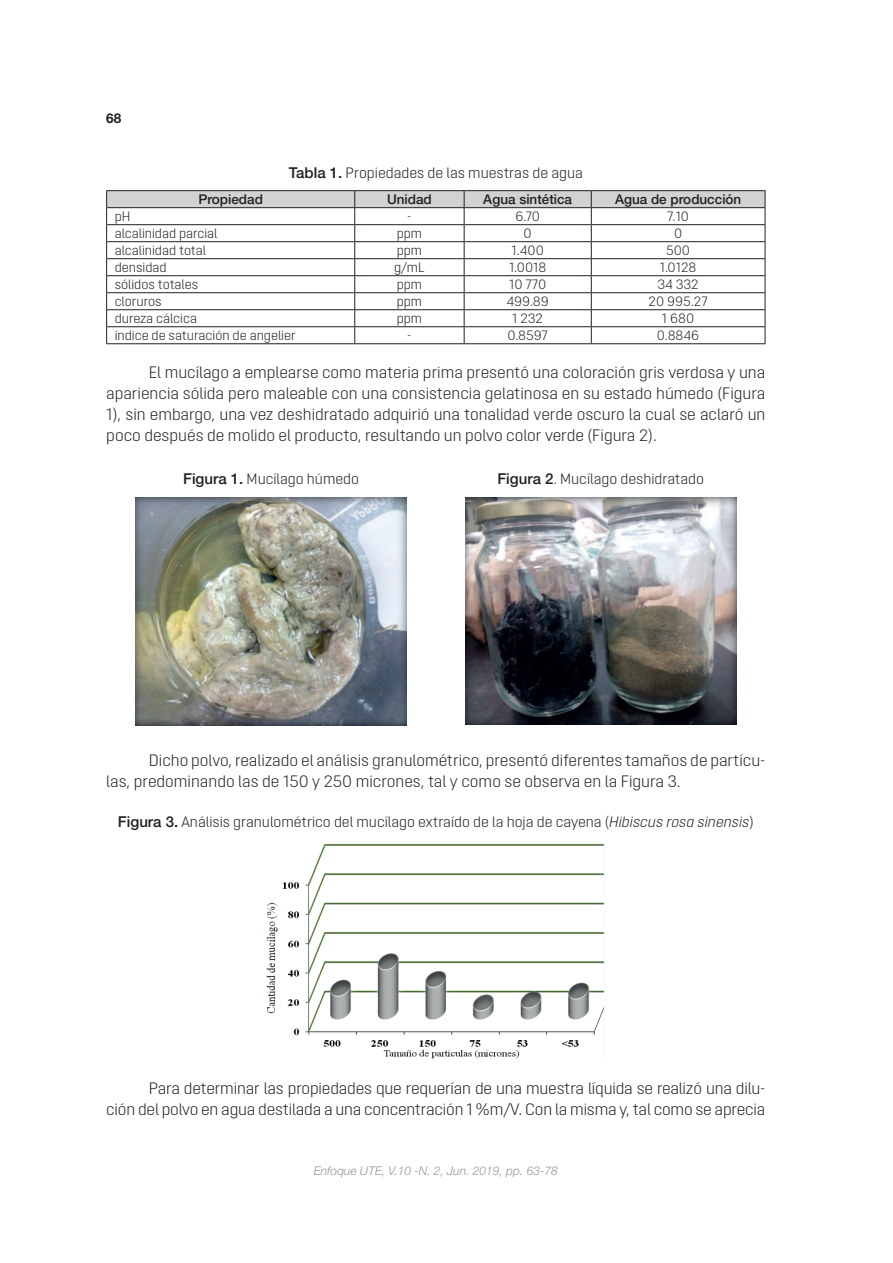
<style>
.page{position:relative;width:893px;height:1263px;background:#fff}
.page>*{position:absolute;margin:0;border:0;box-sizing:border-box;transform-origin:0 0}
.t1{font:300 16.5px/21px "Opinion Pro";letter-spacing:-.01em;color:#231f20;text-align:justify}
.t2{font:300 15px "Opinion Pro";color:#231f20}
.t3{font:300 13.5px "Opinion Pro";color:#231f20}
.t4{font:500 13.5px "Helvetica Neue";color:#231f20}
.t5{font:700 13.5px "Helvetica Neue";color:#231f20}
.t6{font:italic 300 12px "Helvetica Neue";color:#939598}
.s1{font-family:"Helvetica Neue";font-weight:500}
.s2{font-style:italic}
</style>
<div class="page">
<hr style="left:106px;top:190px;width:249px;height:1px;background:#231f20">
<hr style="left:355px;top:190px;width:109px;height:1px;background:#231f20">
<hr style="left:464px;top:190px;width:127px;height:1px;background:#231f20">
<hr style="left:591px;top:190px;width:174px;height:1px;background:#231f20">
<svg style="left:106px;top:191px;width:660px;height:152px"></svg>
<hr style="left:106px;top:343px;width:249px;height:1px;background:#231f20">
<hr style="left:355px;top:343px;width:109px;height:1px;background:#231f20">
<hr style="left:464px;top:343px;width:127px;height:1px;background:#231f20">
<hr style="left:591px;top:343px;width:174px;height:1px;background:#231f20">
<img style="left:135px;top:497px;width:272px;height:228px">
<img style="left:465px;top:498px;width:271px;height:227px">
<img style="left:266px;top:844px;width:338px;height:215px">
<p class="t5" style="left:106px;top:109px;width:17px">68</p>
<p class="t2" style="left:289px;top:164px;width:296px"><span class="s1">Tabla 1.</span> Propiedades de las muestras de agua</p>
<p class="t4" style="left:198px;top:192px;width:66px">Propiedad</p>
<p class="t4" style="left:387px;top:192px;width:46px">Unidad</p>
<p class="t4" style="left:483px;top:192px;width:90px">Agua sintética</p>
<p class="t4" style="left:615px;top:192px;width:128px">Agua de producción</p>
<p class="t3" style="left:115px;top:209px;width:17px">pH</p>
<p class="t3" style="left:407px;top:209px;width:6px">-</p>
<p class="t3" style="left:515px;top:209px;width:26px">6.70</p>
<p class="t3" style="left:667px;top:209px;width:23px">7.10</p>
<p class="t3" style="left:115px;top:226px;width:104px">alcalinidad parcial</p>
<p class="t3" style="left:397px;top:226px;width:27px">ppm</p>
<p class="t3" style="left:524px;top:226px;width:10px">0</p>
<p class="t3" style="left:674px;top:226px;width:10px">0</p>
<p class="t3" style="left:115px;top:243px;width:93px">alcalinidad total</p>
<p class="t3" style="left:397px;top:243px;width:27px">ppm</p>
<p class="t3" style="left:511px;top:243px;width:34px">1.400</p>
<p class="t3" style="left:666px;top:243px;width:25px">500</p>
<p class="t3" style="left:115px;top:260px;width:53px">densidad</p>
<p class="t3" style="left:394px;top:260px;width:32px">g/mL</p>
<p class="t3" style="left:509px;top:260px;width:39px">1.0018</p>
<p class="t3" style="left:660px;top:260px;width:38px">1.0128</p>
<p class="t3" style="left:115px;top:277px;width:85px">sólidos totales</p>
<p class="t3" style="left:397px;top:277px;width:27px">ppm</p>
<p class="t3" style="left:509px;top:277px;width:38px">10 770</p>
<p class="t3" style="left:657px;top:277px;width:43px">34 332</p>
<p class="t3" style="left:115px;top:294px;width:49px">cloruros</p>
<p class="t3" style="left:397px;top:294px;width:27px">ppm</p>
<p class="t3" style="left:506px;top:294px;width:44px">499.89</p>
<p class="t3" style="left:648px;top:294px;width:61px">20 995.27</p>
<p class="t3" style="left:115px;top:311px;width:84px">dureza cálcica</p>
<p class="t3" style="left:397px;top:311px;width:27px">ppm</p>
<p class="t3" style="left:512px;top:311px;width:32px">1 232</p>
<p class="t3" style="left:662px;top:311px;width:34px">1 680</p>
<p class="t3" style="left:115px;top:328px;width:182px">índice de saturación de angelier</p>
<p class="t3" style="left:407px;top:328px;width:6px">-</p>
<p class="t3" style="left:507px;top:328px;width:42px">0.8597</p>
<p class="t3" style="left:657px;top:328px;width:44px">0.8846</p>
<p class="t1" style="left:106px;top:362px;width:661px;text-indent:43px">El mucílago a emplearse como materia prima presentó una coloración gris verdosa y una apariencia sólida pero maleable con una consistencia gelatinosa en su estado húmedo (Figura 1), sin embargo, una vez deshidratado adquirió una tonalidad verde oscuro la cual se aclaró un poco después de molido el producto, resultando un polvo color verde (Figura 2).</p>
<p class="t2" style="left:183px;top:470px;width:177px"><span class="s1">Figura 1.</span> Mucílago húmedo</p>
<p class="t2" style="left:497px;top:470px;width:208px"><span class="s1">Figura 2</span>. Mucílago deshidratado</p>
<p class="t1" style="left:106px;top:750px;width:661px;text-indent:43px">Dicho polvo, realizado el análisis granulométrico, presentó diferentes tamaños de partícu&shy;las, predominando las de 150 y 250 micrones, tal y como se observa en la Figura 3.</p>
<p class="t2" style="left:118px;top:813px;width:637px"><span class="s1">Figura 3.</span> Análisis granulométrico del mucílago extraído de la hoja de cayena (<span class="s2">Hibiscus rosa sinensis</span>)</p>
<p class="t1" style="left:106px;top:1077px;width:661px;text-align:right">Para determinar las propiedades que requerían de una muestra líquida se realizó una dilu-<br>ción del polvo en agua destilada a una concentración 1 %m/V. Con la misma y, tal como se aprecia</p>
<p class="t6" style="left:314px;top:1163px;width:245px">Enfoque UTE, V.10 -N. 2, Jun. 2019, pp. 63-78</p>
</div>
